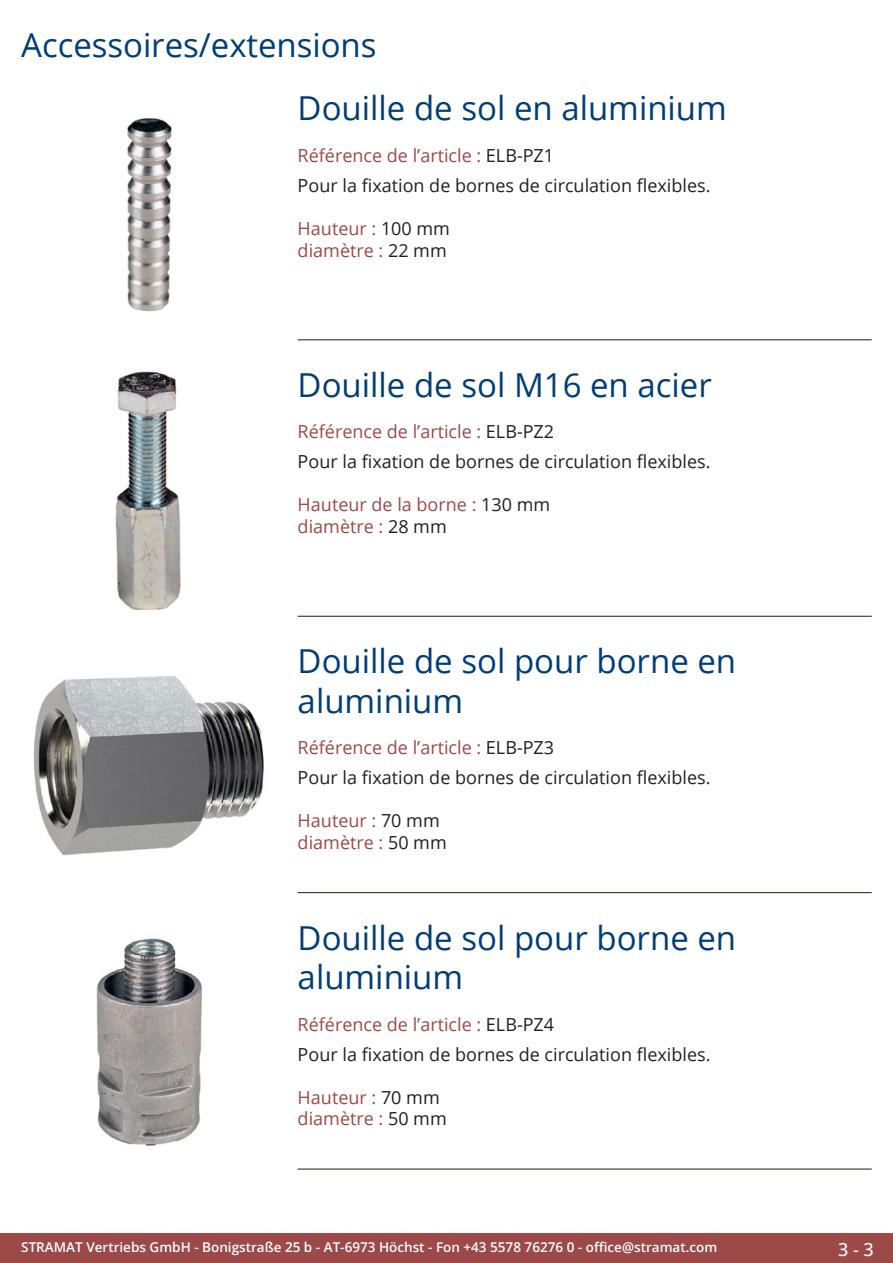
<style>
.page{position:relative;width:893px;height:1263px;background:#fff}
.page>*{position:absolute;margin:0;border:0;box-sizing:border-box;transform-origin:0 0}
.Produkttitel{font:33px/39.6px "Open Sans";color:#003d78}
.RastTitel{font:33px "Open Sans";color:#003d78}
.Beschreibung_Text{font:18px "Open Sans";color:#231f20}
.TechDaten_Überschrif{font:18px "Open Sans";color:#9c4948}
.Beschreibung_Text-2{font:18px/21.6px "Open Sans";color:#9c4948}
.t1{font:500 18px "Open Sans";color:#fff}
.t2{font:600 13.5px "Open Sans";color:#fff}
.s1{color:#231f20}
</style>
<div class="page">
<div style="left:0;top:1233px;width:893px;height:30px;background:#9c4948"></div>
<hr style="left:298px;top:340px;width:574px;height:1px;background:#201d08">
<hr style="left:298px;top:616px;width:574px;height:1px;background:#201d08">
<hr style="left:298px;top:892px;width:574px;height:1px;background:#201d08">
<hr style="left:298px;top:1169px;width:574px;height:1px;background:#201d08">
<img style="left:127px;top:118px;width:45px;height:194px">
<img style="left:115px;top:371px;width:66px;height:239px">
<img style="left:33px;top:676px;width:231px;height:180px">
<img style="left:96px;top:938px;width:106px;height:208px">
<p class="RastTitel" style="left:21px;top:22px;width:357px">Accessoires/extensions</p>
<p class="Produkttitel" style="left:298px;top:88px;width:431px">Douille de sol en aluminium</p>
<p class="TechDaten_Überschrif" style="left:298px;top:143px;width:258px">Référence de l’article : <span class="s1">ELB-PZ1</span></p>
<p class="Beschreibung_Text" style="left:298px;top:173px;width:414px">Pour la fixation de bornes de circulation flexibles.</p>
<p class="Beschreibung_Text-2" style="left:298px;top:217px;width:154px">Hauteur : <span class="s1">100 mm </span>diamètre : <span class="s1">22 mm</span></p>
<p class="Produkttitel" style="left:298px;top:364px;width:416px">Douille de sol M16 en acier</p>
<p class="TechDaten_Überschrif" style="left:298px;top:420px;width:258px">Référence de l’article : <span class="s1">ELB-PZ2</span></p>
<p class="Beschreibung_Text" style="left:298px;top:449px;width:414px">Pour la fixation de bornes de circulation flexibles.</p>
<p class="Beschreibung_Text-2" style="left:298px;top:494px;width:254px">Hauteur de la borne : <span class="s1">130 mm </span>diamètre : <span class="s1">28 mm</span></p>
<p class="Produkttitel" style="left:298px;top:640px;width:440px">Douille de sol pour borne en aluminium</p>
<p class="TechDaten_Überschrif" style="left:298px;top:735px;width:258px">Référence de l’article : <span class="s1">ELB-PZ3</span></p>
<p class="Beschreibung_Text" style="left:298px;top:765px;width:414px">Pour la fixation de bornes de circulation flexibles.</p>
<p class="Beschreibung_Text-2" style="left:298px;top:810px;width:151px">Hauteur : <span class="s1">70 mm </span>diamètre : <span class="s1">50 mm</span></p>
<p class="Produkttitel" style="left:298px;top:917px;width:440px">Douille de sol pour borne en aluminium</p>
<p class="TechDaten_Überschrif" style="left:298px;top:1012px;width:258px">Référence de l’article : <span class="s1">ELB-PZ4</span></p>
<p class="Beschreibung_Text" style="left:298px;top:1042px;width:414px">Pour la fixation de bornes de circulation flexibles.</p>
<p class="Beschreibung_Text-2" style="left:298px;top:1086px;width:151px">Hauteur : <span class="s1">70 mm </span>diamètre : <span class="s1">50 mm</span></p>
<p class="t2" style="left:21px;top:1238px;width:698px">STRAMAT Vertriebs GmbH - Bonigstraße 25 b - AT-6973 Höchst - Fon +43 5578 76276 0 - office@stramat.com</p>
<p class="t1" style="left:838px;top:1237px;width:37px">3 - 3</p>
</div>
